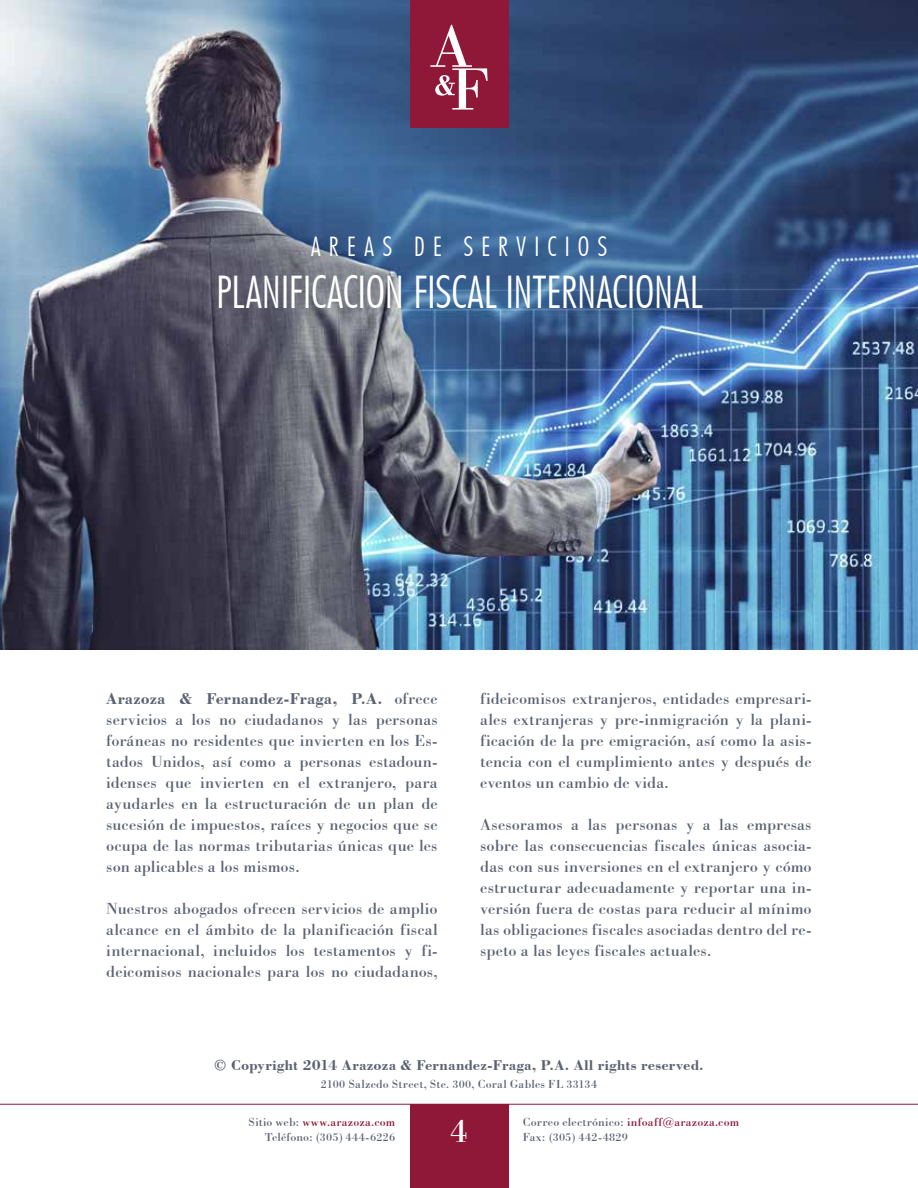
<style>
.page{position:relative;width:918px;height:1188px;background:#fff}
.page>*{position:absolute;margin:0;border:0;box-sizing:border-box;transform-origin:0 0}
.t1{font:300 condensed 45px "Futura BT";letter-spacing:-.015em;color:#fff}
.t2{font:34.5px "Bodoni BT";color:#fff}
.t3{font:300 condensed 27px "Futura BT";color:#fff}
.t4{font:16.5px/21px "Bodoni BT";color:#5b6372;text-align:justify}
.t5{font:700 15px "Bodoni BT";letter-spacing:.01em;color:#5b6372}
.t6{font:12px/15px "Bodoni BT";letter-spacing:.015em;color:#5b6372;text-align:right}
.t7{font:12px "Bodoni BT";letter-spacing:.015em;color:#8f1838}
.s1{font-weight:700}
.s2{color:#8f1838}
.s3{color:#5b6372}
</style>
<div class="page">
<div style="left:410px;top:1104px;width:98px;height:84px;background:#8f1838"></div>
<hr style="left:0;top:1104px;width:918px;height:1px;background:#8f1838">
<img style="left:0;top:0;width:918px;height:649px">
<div style="left:410px;top:0;width:98px;height:128px;background:#8f1838"></div>
<svg style="left:430px;top:25px;width:58px;height:85px"></svg>
<h3 class="t3" style="left:311px;top:230px;width:34px">A REA</h3>
<h3 class="t3" style="left:383px;top:230px;width:98px">S DE SERVICIO</h3>
<h3 class="t3" style="left:597px;top:230px;width:11px">S</h3>
<h1 class="t1" style="left:216px;top:264px;width:79px">PLANIFICACIO</h1>
<h1 class="t1" style="left:385px;top:264px;width:304px">N FISCAL INTERNACIONAL</h1>
<p class="t4" style="left:106px;top:688px;width:333px"><span class="s1">Arazoza &amp; Fernandez-Fraga, P.A.</span> ofrece servicios a los no ciudadanos y las personas foráneas no residentes que invierten en los Es&shy;tados Unidos, así como a personas estadoun&shy;idenses que invierten en el extranjero, para ayudarles en la estructuración de un plan de sucesión de impuestos, raíces y negocios que se ocupa de las normas tributarias únicas que les son aplicables a los mismos.</p>
<p class="t4" style="left:106px;top:898px;width:333px">Nuestros abogados ofrecen servicios de amplio alcance en el ámbito de la planificación fiscal internacional, incluidos los testamentos y fi&shy;deicomisos nacionales para los no ciudadanos,</p>
<p class="t4" style="left:480px;top:688px;width:333px">fideicomisos extranjeros, entidades empresari&shy;ales extranjeras y pre-inmigración y la plani&shy;ficación de la pre emigración, así como la asis&shy;tencia con el cumplimiento antes y después de eventos un cambio de vida.</p>
<p class="t4" style="left:480px;top:814px;width:333px">Asesoramos a las personas y a las empresas sobre las consecuencias fiscales únicas asocia&shy;das con sus inversiones en el extranjero y cómo estructurar adecuadamente y reportar una in&shy;versión fuera de costas para reducir al mínimo las obligaciones fiscales asociadas dentro del re&shy;speto a las leyes fiscales actuales.</p>
<p class="t5" style="left:214px;top:1056px;width:491px">© Copyright 2014 Arazoza &amp; Fernandez-Fraga, P.A. All rights reserved.</p>
<p class="t6" style="left:321px;top:1077px;width:278px">2100 Salzedo Street, Ste. 300, Coral Gables FL 33134</p>
<p class="t6" style="left:249px;top:1115px;width:148px">Sitio web: <span class="s2">www.arazoza.com<br></span>Teléfono: (305) 444-6226</p>
<p class="t7" style="left:523px;top:1115px;width:218px"><span class="s3">Correo electrónico:</span> infoaff@arazoza.com</p>
<h2 class="t2" style="left:450px;top:1109px;width:19px">4</h2>
<p class="t6" style="left:523px;top:1130px;width:107px">Fax: (305) 442-4829</p>
</div>
